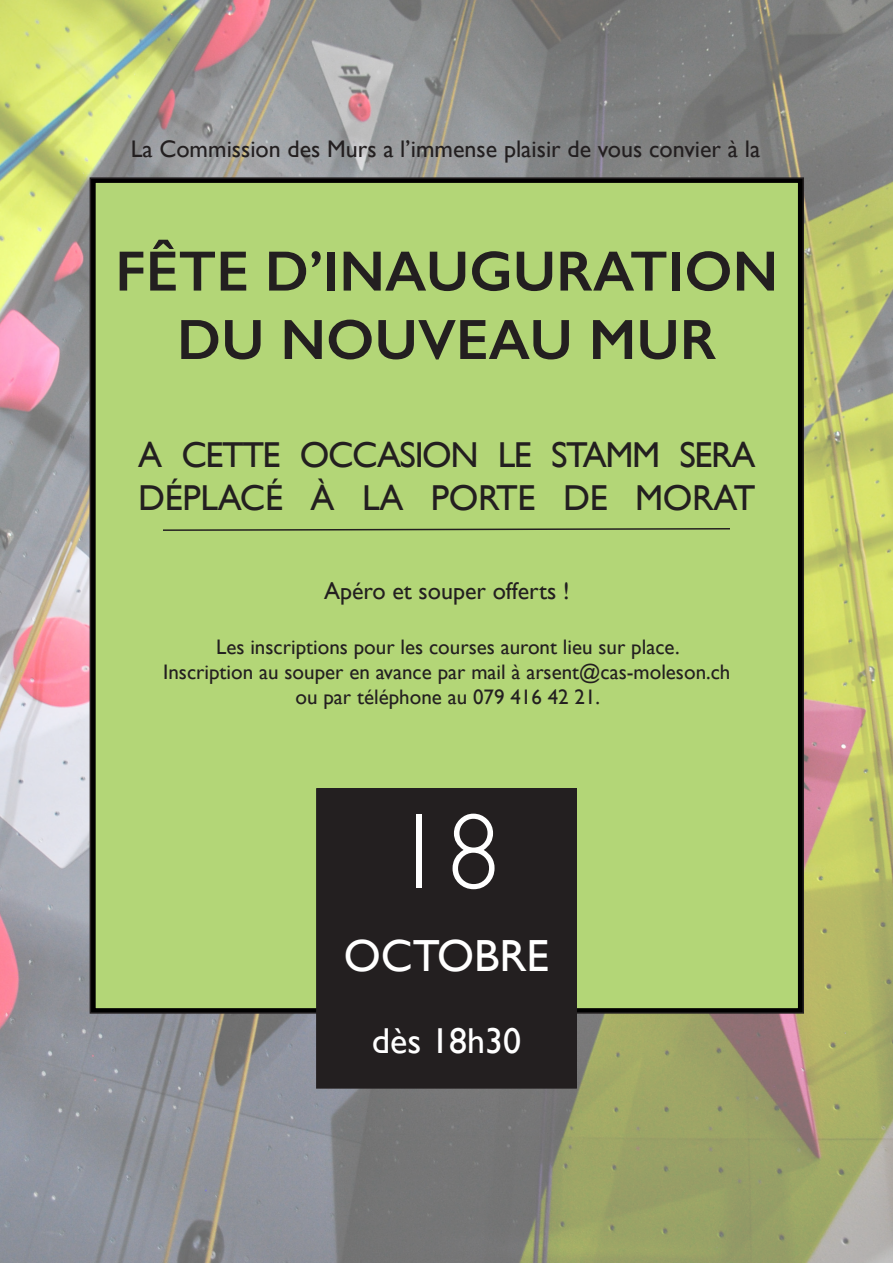
<style>
.page{position:relative;width:893px;height:1263px;background:#fff}
.page>*{position:absolute;margin:0;border:0;box-sizing:border-box;transform-origin:0 0}
.t1{font:300 108px "Gill Sans";color:#fff}
.t2{font:600 57px/68.4px "Gill Sans";color:#231f20;text-align:center}
.t3{font:45px "Gill Sans";color:#fff}
.t4{font:36px/43.2px "Gill Sans";letter-spacing:-.04em;color:#231f20}
.t5{font:36px "Gill Sans";color:#fff}
.t6{font:24px "Gill Sans";color:#231f20}
.t7{font:21px "Gill Sans";color:#231f20}
</style>
<div class="page">
<img style="left:0;top:0;width:893px;height:1263px">
<div style="left:95px;top:182px;width:704px;height:827px;background:#b3d677"></div>
<div style="left:317px;top:789px;width:259px;height:299px;background:#231f20"></div>
<div style="left:316px;top:788px;width:261px;height:301px;border:2px solid #231f20"></div>
<svg style="left:163px;top:528px;width:567px;height:3px"></svg>
<p class="t6" style="left:131px;top:135px;width:631px">La Commission des Murs a l’immense plaisir de vous convier à la</p>
<p class="t2" style="left:115px;top:237px;width:664px">FÊTE D’INAUGURATION<br>DU NOUVEAU MUR</p>
<p class="t4" style="left:138px;top:433px;width:619px">A CETTE OCCASION LE STAMM SERA<br>DÉPLACÉ À LA PORTE DE MORAT</p>
<p class="t6" style="left:324px;top:576px;width:247px">Apéro et souper offerts !</p>
<p class="t7" style="left:216px;top:634px;width:465px">Les inscriptions pour les courses auront lieu sur place.</p>
<p class="t7" style="left:163px;top:659px;width:569px">Inscription au souper en avance par mail à arsent@cas-moleson.ch</p>
<p class="t7" style="left:296px;top:684px;width:306px">ou par téléphone au 079 416 42 21.</p>
<p class="t1" style="left:392px;top:768px;width:109px">18</p>
<p class="t3" style="left:344px;top:929px;width:207px">OCTOBRE</p>
<p class="t5" style="left:372px;top:1020px;width:151px">dès 18h30</p>
</div>
